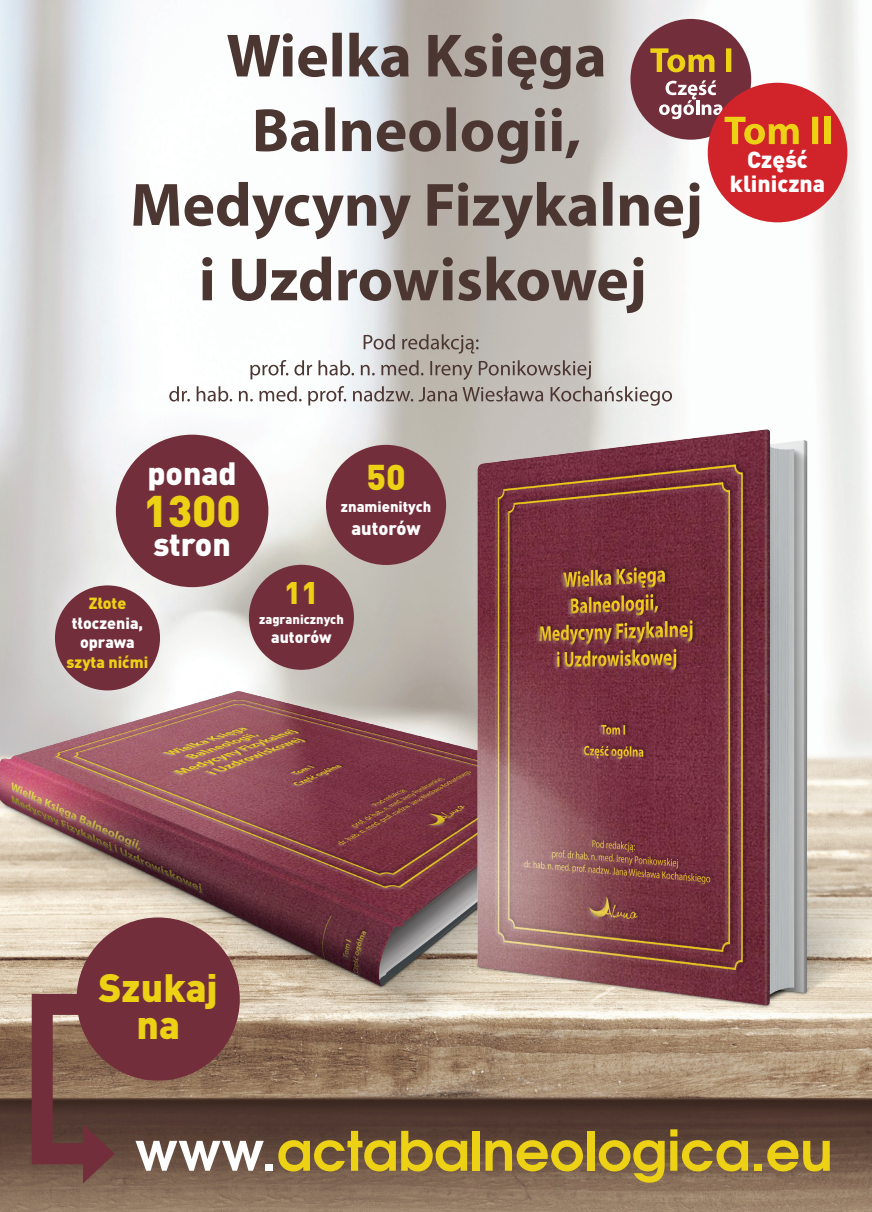
<style>
.page{position:relative;width:872px;height:1212px;background:#fff}
.page>*{position:absolute;margin:0;border:0;box-sizing:border-box;transform-origin:0 0}
.t1{font:700 54px "Te X Gyre Adventor";color:#ecd115}
.t2{font:900 43.8px "DIN Pro Pl";color:#ecd115}
.t3{font:900 39px/37.3px "DIN Pro Pl";color:#ecd115;text-align:center}
.t4{font:900 35.4px "DIN Pro Pl";color:#ecd115}
.t5{font:900 31.8px "DIN Pro Pl";color:#fff}
.t6{font:900 30.9px "DIN Pro Pl";color:#ecd115}
.t7{font:900 22.95px/24px "DIN Pro Pl";color:#fff;text-align:center}
.t8{font:900 18.15px "DIN Pro Pl";color:#fff}
.t9{font:900 15.9px/19.5px "DIN Pro Pl";color:#fff;text-align:center}
.t10{font:900 14.85px "DIN Pro Pl";color:#fff}
.t11{font:900 12.9px "DIN Pro Pl";color:#fff}
.s1{color:#ecd115}
.s2{color:#fff}
</style>
<div class="page">
<img style="left:0;top:0;width:872px;height:1212px">
<img style="left:0;top:556px;width:445px;height:501px">
<img style="left:445px;top:386px;width:427px;height:679px">
<div style="left:630px;top:19px;width:121px;height:121px;background:#732e3b;border-radius:50%"></div>
<svg style="left:650px;top:48px;width:81px;height:24px"></svg>
<svg style="left:202px;top:257px;width:441px;height:56px"></svg>
<svg style="left:133px;top:182px;width:566px;height:57px"></svg>
<svg style="left:256px;top:107px;width:323px;height:57px"></svg>
<svg style="left:227px;top:33px;width:376px;height:57px"></svg>
<svg style="left:169px;top:386px;width:503px;height:20px"></svg>
<svg style="left:250px;top:360px;width:341px;height:20px"></svg>
<svg style="left:364px;top:334px;width:114px;height:20px;background:#a9a29c"></svg>
<div style="left:707px;top:83px;width:140px;height:139px;background:#d1232a;border-radius:50%"></div>
<svg style="left:659px;top:80px;width:159px;height:65px"></svg>
<div style="left:824px;top:117px;width:6px;height:27px;background:#ecd115"></div>
<div style="left:116px;top:435px;width:152px;height:152px;background:#732e3b;border-radius:50%"></div>
<div style="left:249px;top:565px;width:105px;height:105px;background:#732e3b;border-radius:50%"></div>
<div style="left:326px;top:445px;width:120px;height:120px;background:#732e3b;border-radius:50%"></div>
<div style="left:55px;top:585px;width:105px;height:105px;background:#732e3b;border-radius:50%"></div>
<svg style="left:21px;top:983px;width:117px;height:200px;background:#785149"></svg>
<div style="left:77px;top:917px;width:163px;height:163px;background:#732e3b;border-radius:50%"></div>
<svg style="left:870px;top:1202px;width:2px;height:10px"></svg>
<p class="t5" style="left:147px;top:452px;width:91px">ponad</p>
<p class="t2" style="left:143px;top:482px;width:99px">1300</p>
<p class="t5" style="left:153px;top:523px;width:79px">stron</p>
<p class="t9" style="left:67px;top:593px;width:83px"><span class="s1">Złote </span>tłoczenia, oprawa <span class="s1">szyta nićmi</span></p>
<p class="t4" style="left:366px;top:453px;width:41px">50</p>
<p class="t10" style="left:341px;top:497px;width:92px">znamienitych</p>
<p class="t8" style="left:351px;top:516px;width:71px">autorów</p>
<p class="t6" style="left:284px;top:572px;width:36px">11</p>
<p class="t11" style="left:259px;top:610px;width:86px">zagranicznych</p>
<p class="t9" style="left:271px;top:627px;width:62px">autorów</p>
<p class="t3" style="left:98px;top:967px;width:121px">Szukaj na</p>
<p class="t7" style="left:730px;top:146px;width:97px">Część kliniczna</p>
<p class="t1" style="left:135px;top:1104px;width:699px"><span class="s2">www.</span>actabalneologica.eu</p>
</div>
